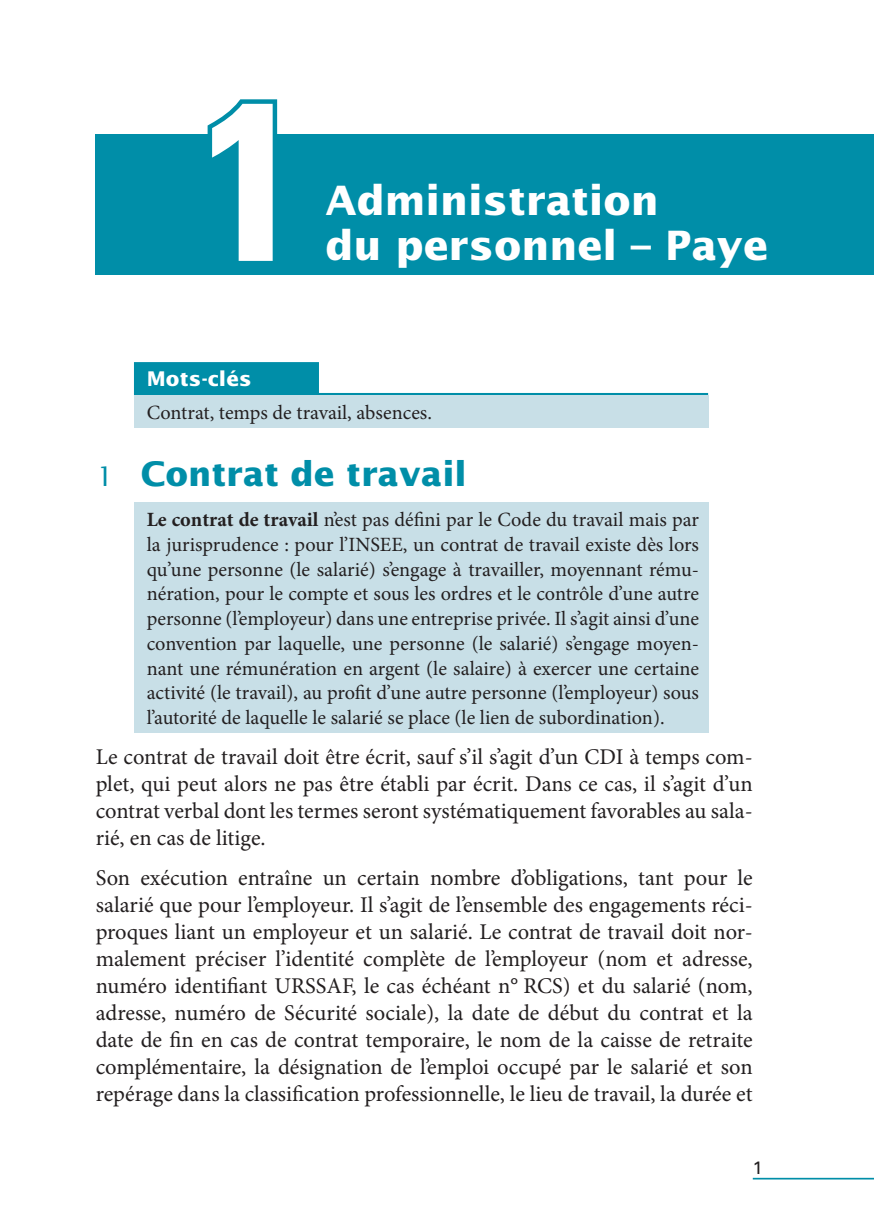
<style>
.page{position:relative;width:874px;height:1212px;background:#fff}
.page>*{position:absolute;margin:0;border:0;box-sizing:border-box;transform-origin:0 0}
.t1{font:700 condensed 225px "Univers LT Std";color:#fff}
.Chapitre_Titre{font:700 40.5px "Lucida Sans Std";color:#fff}
.t2{font:700 33.75px "Lucida Sans Std";color:#008ea8}
.Texte_Courant{font:22.5px/27px "Minion Pro";color:#231f20;text-align:justify}
.Zoom{font:20.25px/24.8px "Minion Pro";color:#231f20;text-align:justify}
.Zoom_Titre{font:700 20.25px "Lucida Sans Std";letter-spacing:.01em;color:#fff}
.t3{font:18px "Univers LT Std";color:#231f20}
.s1{font-weight:400;font-size:27px}
.s2{font-weight:700}
</style>
<div class="page">
<hr style="left:753px;top:1178px;width:121px;height:1px;background:#008ea8">
<div style="left:96px;top:135px;width:778px;height:140px;background:#008ea8"></div>
<div style="left:134px;top:362px;width:185px;height:32px;background:#008ea8"></div>
<hr style="left:134px;top:393px;width:574px;height:2px;background:#008ea8">
<div style="left:134px;top:395px;width:574px;height:33px;background:#c8dfe7"></div>
<div style="left:134px;top:502px;width:574px;height:231px;background:#c8dfe7"></div>
<svg style="left:200px;top:99px;width:82px;height:36px"></svg>
<p class="t1" style="left:201px;top:43px;width:101px">1</p>
<p class="Chapitre_Titre" style="left:325px;top:178px;width:335px">Administration</p>
<p class="Chapitre_Titre" style="left:325px;top:223px;width:444px">du personnel – Paye</p>
<p class="Zoom_Titre" style="left:147px;top:367px;width:106px">Mots-clés</p>
<p class="Zoom" style="left:147px;top:400px;width:287px">Contrat, temps de travail, absences.</p>
<p class="t2" style="left:97px;top:455px;width:371px"><span class="s1">1</span> Contrat de travail</p>
<p class="Zoom" style="left:147px;top:507px;width:554px"><span class="s2">Le contrat de travail</span> n’est pas défini par le Code du travail mais par la jurisprudence : pour l’INSEE, un contrat de travail existe dès lors qu’une personne (le salarié) s’engage à travailler, moyennant rému&shy;nération, pour le compte et sous les ordres et le contrôle d’une autre personne (l’employeur) dans une entreprise privée. Il s’agit ainsi d’une convention par laquelle, une personne (le salarié) s’engage moyen&shy;nant une rémunération en argent (le salaire) à exercer une certaine activité (le travail), au profit d’une autre personne (l’employeur) sous l’autorité de laquelle le salarié se place (le lien de subordination).</p>
<p class="Texte_Courant" style="left:96px;top:743px;width:658px">Le contrat de travail doit être écrit, sauf s’il s’agit d’un CDI à temps com&shy;plet, qui peut alors ne pas être établi par écrit. Dans ce cas, il s’agit d’un contrat verbal dont les termes seront systématiquement favorables au sala&shy;rié, en cas de litige.</p>
<p class="Texte_Courant" style="left:96px;top:864px;width:658px">Son exécution entraîne un certain nombre d’obligations, tant pour le salarié que pour l’employeur. Il s’agit de l’ensemble des engagements réci&shy;proques liant un employeur et un salarié. Le contrat de travail doit nor&shy;malement préciser l’identité complète de l’employeur (nom et adresse, numéro identifiant URSSAF, le cas échéant n° RCS) et du salarié (nom, adresse, numéro de Sécurité sociale), la date de début du contrat et la date de fin en cas de contrat temporaire, le nom de la caisse de retraite complémentaire, la désignation de l’emploi occupé par le salarié et son repérage dans la classification professionnelle, le lieu de travail, la durée et</p>
<p class="t3" style="left:753px;top:1157px;width:12px">1</p>
</div>
